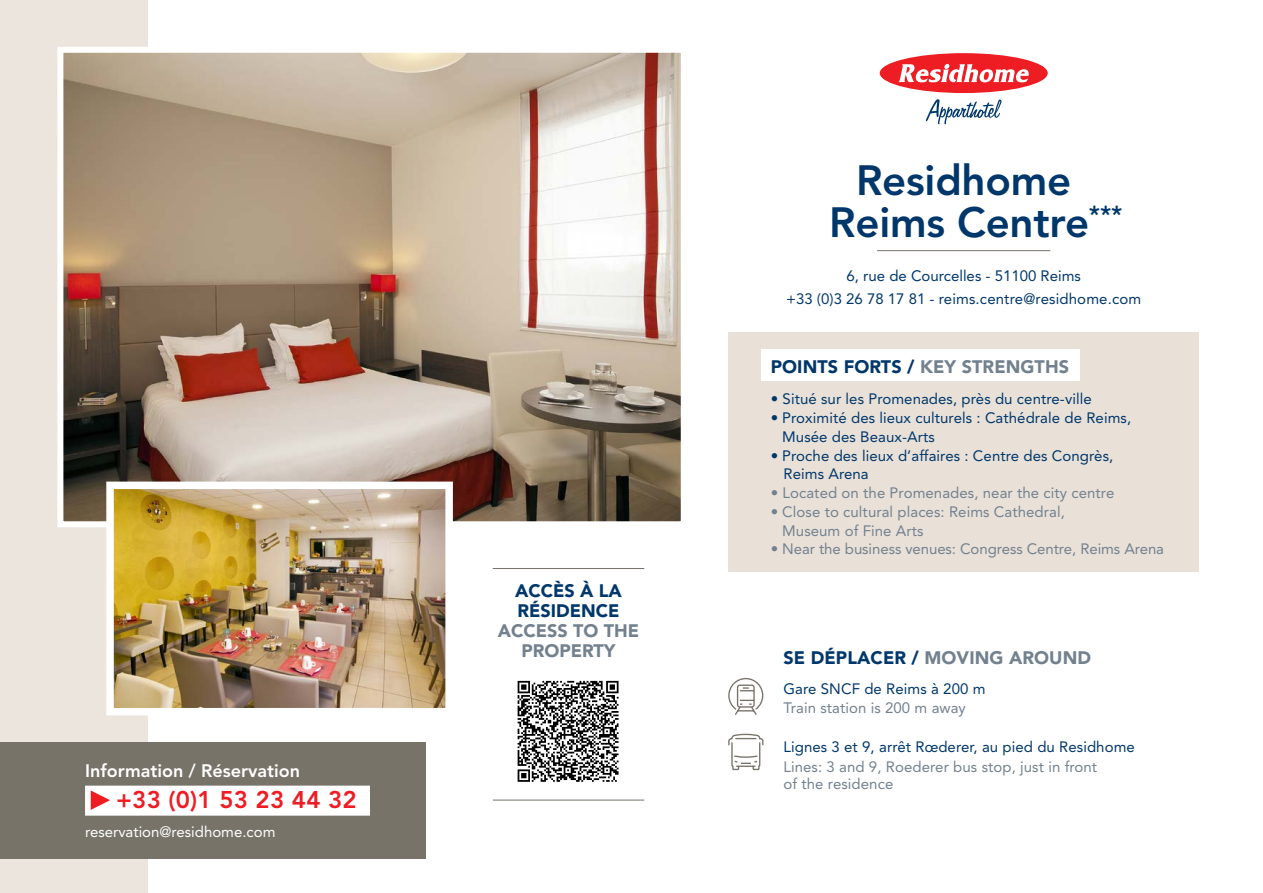
<style>
.page{position:relative;width:1263px;height:893px;background:#fff}
.page>*{position:absolute;margin:0;border:0;box-sizing:border-box;transform-origin:0 0}
.t1{font:800 42px/42px "Avenir LT Std";letter-spacing:-.005em;color:#00376b;text-align:center}
.t2{font:800 24px "Avenir LT Std";letter-spacing:.01em;color:#ee1d23}
.t3{font:800 21px "Avenir LT Std";color:#ee1d23}
.t4{font:900 18px/20.2px "Avenir LT Std";color:#73818f;text-align:center}
.t5{font:900 18px "Avenir LT Std";letter-spacing:.005em;color:#00376b}
.t6{font:300 18px "Avenir LT Std";color:#fff}
.t7{font:800 18px "Avenir LT Std";color:#fff}
.t8{font:15px/22.5px "Avenir LT Std";letter-spacing:.005em;color:#00376b;text-align:center}
.t9{font:15px/18.8px "Avenir LT Std";letter-spacing:.005em;color:#73818f}
.t10{font:300 15px "Avenir LT Std";color:#fff}
.t11{font:15px "Avenir LT Std";color:#fff}
.s1{color:#00376b}
.s2{color:#73818f}
.s3{color:#fff}
</style>
<div class="page">
<div style="left:0;top:0;width:148px;height:893px;background:#e9e1d8"></div>
<div style="left:728px;top:332px;width:471px;height:240px;background:#e9e1d8"></div>
<div style="left:761px;top:349px;width:319px;height:32px;background:#fff"></div>
<svg style="left:57px;top:46px;width:624px;height:482px;background:#b29e8d"></svg>
<div style="left:880px;top:53px;width:168px;height:40px;background:#ee1d23;border-radius:50%"></div>
<svg style="left:898px;top:64px;width:131px;height:18px"></svg>
<svg style="left:926px;top:99px;width:75px;height:25px"></svg>
<hr style="left:877px;top:250px;width:173px;height:1px;background:#787369">
<svg style="left:728px;top:678px;width:36px;height:37px"></svg>
<svg style="left:728px;top:733px;width:36px;height:38px"></svg>
<div style="left:0;top:742px;width:394px;height:117px;background:#787369"></div>
<div style="left:64px;top:742px;width:361px;height:117px;background:#787369"></div>
<div style="left:85px;top:786px;width:285px;height:30px;background:#fff"></div>
<svg style="left:91px;top:790px;width:19px;height:20px"></svg>
<img style="left:103px;top:478px;width:354px;height:238px">
<hr style="left:493px;top:568px;width:151px;height:1px;background:#787369">
<svg style="left:517px;top:680px;width:102px;height:102px"></svg>
<hr style="left:493px;top:800px;width:151px;height:1px;background:#787369">
<p class="t7" style="left:85px;top:760px;width:216px">Information / Réservation</p>
<p class="t2" style="left:116px;top:786px;width:242px">+33 (0)1 53 23 44 32</p>
<p class="t11" style="left:85px;top:823px;width:192px">reservation@residhome.com</p>
<p class="t6" style="left:123px;top:760px;width:194px">Information/Réservation</p>
<p class="t3" style="left:154px;top:787px;width:208px">+33 (0)1 53 23 44 32</p>
<p class="t10" style="left:123px;top:820px;width:190px">reservation@residhome.com</p>
<p class="t4" style="left:498px;top:580px;width:143px"><span class="s1">ACCÈS À LA<br>RÉSIDENCE<br></span>ACCESS TO THE<br>PROPERTY</p>
<p class="t1" style="left:829px;top:160px;width:295px">Residhome<br>Reims Centre<sup>***</sup></p>
<p class="t8" style="left:786px;top:265px;width:357px">6, rue de Courcelles - 51100 Reims<br>+33 (0)3 26 78 17 81 - reims.centre@residhome.com</p>
<p class="t5" style="left:771px;top:356px;width:305px">POINTS FORTS / <span class="s2">KEY STRENGTHS</span><span class="s3">I</span></p>
<p class="t8" style="left:771px;top:388px;width:322px">• Situé sur les Promenades, près du centre-ville</p>
<p class="t8" style="left:782px;top:409px;width:350px;line-height:18.8px;text-align:left;text-indent:-11px">• Proximité des lieux culturels : Cathédrale de Reims,<br>Musée des Beaux-Arts</p>
<p class="t8" style="left:771px;top:444px;width:344px">• Proche des lieux d’affaires : Centre des Congrès,</p>
<p class="t8" style="left:783px;top:463px;width:87px">Reims Arena</p>
<p class="t9" style="left:771px;top:484px;width:345px">• Located on the Promenades, near the city centre</p>
<p class="t9" style="left:782px;top:502px;width:284px;text-indent:-11px">• Close to cultural places: Reims Cathedral,<br>Museum of Fine Arts</p>
<p class="t9" style="left:771px;top:540px;width:395px">• Near the business venues: Congress Centre, Reims Arena</p>
<p class="t4" style="left:783px;top:647px;width:309px"><span class="s1">SE DÉPLACER /</span> MOVING AROUND</p>
<p class="t8" style="left:783px;top:678px;width:203px">Gare SNCF de Reims à 200 m</p>
<p class="t9" style="left:783px;top:699px;width:184px">Train station is 200 m away</p>
<p class="t8" style="left:783px;top:736px;width:353px">Lignes 3 et 9, arrêt Rœderer, au pied du Residhome</p>
<p class="t9" style="left:783px;top:758px;width:315px;line-height:17.2px">Lines: 3 and 9, Roederer bus stop, just in front of the residence</p>
</div>
